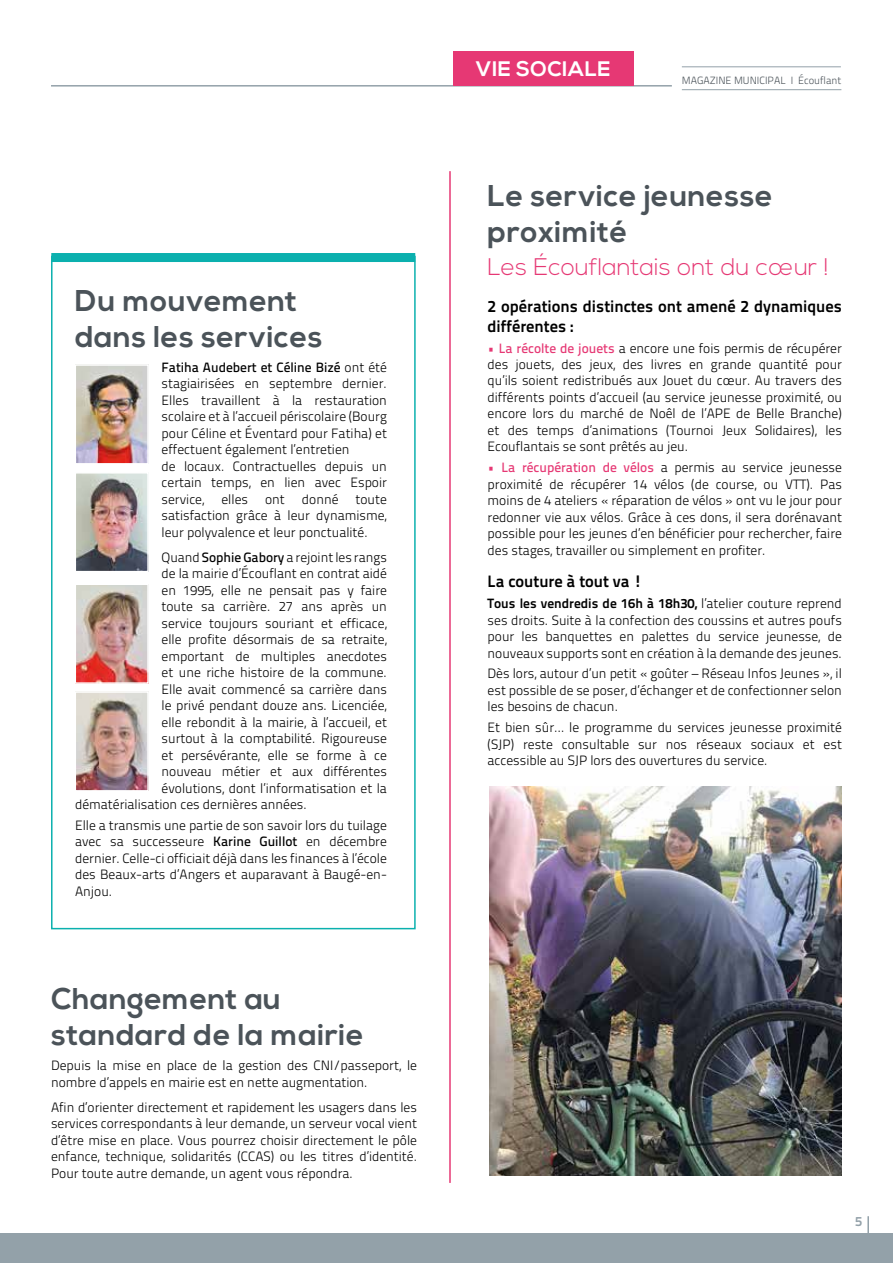
<style>
.page{position:relative;width:893px;height:1263px;background:#fff}
.page>*{position:absolute;margin:0;border:0;box-sizing:border-box;transform-origin:0 0}
.t1{font:700 30px/36px "Nexa";letter-spacing:.02em;color:#4b5359}
.t2{font:300 24px "Nexa";color:#e63874}
.t3{font:700 21px "Nexa";letter-spacing:.02em;color:#fff}
.t4{font:16.5px/19.8px "Titillium Text 22 L 800 wt";color:#000}
.t5{font:13.5px/16.5px "Titillium Text 22 L 250 wt";color:#000;text-align:justify}
.t6{font:13.5px "Titillium Text 22 L 800 wt";color:#000}
.t7{font:13.5px "Titillium Text 22 L 600 wt";color:#000}
.t8{font:13.5px "Titillium Text 22 L 800 wt";color:#93a1a9}
.t9{font:10.5px "Titillium Text 22 L 250 wt";color:#4b5359}
.s1{font-family:"Titillium Text 22 L 250 wt"}
.s2{font-family:"Titillium Text 22 L 600 wt"}
.s3{font-family:"Titillium Text 22 L 600 wt";color:#e63874}
</style>
<div class="page">
<hr style="left:51px;top:85px;width:621px;height:2px;background:#93a1a9">
<hr style="left:682px;top:89px;width:159px;height:1px;background:#93a1a9">
<hr style="left:682px;top:66px;width:159px;height:1px;background:#93a1a9">
<div style="left:0;top:1232px;width:893px;height:31px;background:#93a1a9"></div>
<hr style="left:867px;top:1216px;width:2px;height:26px;background:#93a1a9">
<div style="left:51px;top:256px;width:365px;height:673px;border:2px solid #0bb0ae"></div>
<div style="left:51px;top:253px;width:364px;height:9px;background:#0bb0ae"></div>
<img style="left:78px;top:367px;width:68px;height:95px">
<div style="left:75px;top:364px;width:74px;height:101px;border:2px solid #fff"></div>
<img style="left:78px;top:475px;width:68px;height:94px">
<div style="left:75px;top:472px;width:74px;height:100px;border:2px solid #fff"></div>
<div style="left:453px;top:51px;width:181px;height:34px;background:#e63874"></div>
<hr style="left:449px;top:171px;width:2px;height:1012px;background:#e63874">
<img style="left:490px;top:787px;width:351px;height:388px">
<img style="left:78px;top:694px;width:68px;height:95px">
<div style="left:75px;top:691px;width:74px;height:101px;border:2px solid #fff"></div>
<img style="left:78px;top:586px;width:68px;height:95px">
<div style="left:75px;top:583px;width:74px;height:101px;border:2px solid #fff"></div>
<h1 class="t1" style="left:75px;top:283px;width:249px">Du mouvement dans les services</h1>
<p class="t7" style="left:162px;top:357px;width:227px">Fatiha Audebert et Céline Bizé <span class="s1">ont été</span></p>
<p class="t5" style="left:162px;top:374px;width:227px;text-align:left">stagiairisées en septembre dernier.<br>Elles travaillent à la restauration scolaire et à l’accueil périscolaire (Bourg pour Céline et Éventard pour Fatiha) et effectuent également l’entretien<br>de locaux. Contractuelles depuis un certain temps, en lien avec Espoir service,</p>
<p class="t5" style="left:221px;top:490px;width:28px">elles</p>
<p class="t5" style="left:265px;top:490px;width:21px">ont</p>
<p class="t5" style="left:302px;top:490px;width:38px">donné</p>
<p class="t5" style="left:162px;top:490px;width:227px;text-indent:194px">toute satisfaction grâce à leur dynamisme, leur polyvalence et leur ponctualité.</p>
<p class="t5" style="left:162px;top:548px;width:227px">Quand <span class="s2">Sophie Gabory</span> a rejoint les rangs</p>
<p class="t5" style="left:162px;top:564px;width:227px">de la mairie d’Écouflant en contrat aidé</p>
<p class="t5" style="left:162px;top:581px;width:227px">en 1995, elle ne pensait pas y faire</p>
<p class="t5" style="left:162px;top:597px;width:227px">toute sa carrière. 27 ans après un</p>
<p class="t5" style="left:162px;top:614px;width:227px">service toujours souriant et efficace,</p>
<p class="t5" style="left:162px;top:630px;width:227px">elle profite désormais de sa retraite,</p>
<p class="t5" style="left:162px;top:647px;width:227px">emportant de multiples anecdotes</p>
<p class="t5" style="left:162px;top:663px;width:227px">et une riche histoire de la commune.</p>
<p class="t5" style="left:162px;top:680px;width:227px">Elle avait commencé sa carrière dans</p>
<p class="t5" style="left:162px;top:696px;width:227px">le privé pendant douze ans. Licenciée,</p>
<p class="t5" style="left:162px;top:713px;width:227px">elle rebondit à la mairie, à l’accueil, et</p>
<p class="t5" style="left:162px;top:729px;width:227px">surtout à la comptabilité. Rigoureuse</p>
<p class="t5" style="left:162px;top:746px;width:227px">et persévérante, elle se forme à ce</p>
<p class="t5" style="left:162px;top:762px;width:227px">nouveau métier et aux différentes</p>
<p class="t5" style="left:162px;top:779px;width:227px">évolutions, dont l’informatisation et la</p>
<p class="t5" style="left:75px;top:795px;width:233px">dématérialisation ces dernières années.</p>
<p class="t5" style="left:75px;top:816px;width:313px">Elle a transmis une partie de son savoir lors du tuilage avec sa successeure <span class="s2">Karine Guillot</span> en décembre dernier. Celle-ci officiait déjà dans les finances à l’école des Beaux-arts d’Angers et auparavant à Baugé-en-Anjou.</p>
<h1 class="t1" style="left:51px;top:982px;width:314px">Changement au standard de la mairie</h1>
<p class="t5" style="left:51px;top:1056px;width:367px">Depuis la mise en place de la gestion des CNI/passeport, le nombre d’appels en mairie est en nette augmentation.</p>
<p class="t5" style="left:51px;top:1098px;width:367px">Afin d’orienter directement et rapidement les usagers dans les services correspondants à leur demande, un serveur vocal vient d’être mise en place. Vous pourrez choisir directement le pôle enfance, technique, solidarités (CCAS) ou les titres d’identité.<br>Pour toute autre demande, un agent vous répondra.</p>
<h3 class="t3" style="left:476px;top:57px;width:136px">VIE SOCIALE</h3>
<p class="t9" style="left:682px;top:72px;width:161px">MAGAZINE MUNICIPAL I Écouflant</p>
<h1 class="t1" style="left:488px;top:179px;width:286px">Le service jeunesse proximité</h1>
<h2 class="t2" style="left:488px;top:253px;width:342px">Les Écouflantais ont du cœur !</h2>
<p class="t4" style="left:488px;top:295px;width:356px">2 opérations distinctes ont amené 2 dynamiques différentes :</p>
<p class="t5" style="left:488px;top:339px;width:356px"><span class="s3">• La récolte de jouets</span> a encore une fois permis de récupérer des jouets, des jeux, des livres en grande quantité pour qu’ils soient redistribués aux Jouet du cœur. Au travers des différents points d’accueil (au service jeunesse proximité, ou encore lors du marché de Noêl de l’APE de Belle Branche) et des temps d’animations (Tournoi Jeux Solidaires), les Ecouflantais se sont prêtés au jeu.</p>
<p class="t5" style="left:488px;top:459px;width:356px"><span class="s3">• La récupération de vélos</span> a permis au service jeunesse proximité de récupérer 14 vélos (de course, ou VTT). Pas moins de 4 ateliers « réparation de vélos » ont vu le jour pour redonner vie aux vélos. Grâce à ces dons, il sera dorénavant possible pour les jeunes d’en bénéficier pour rechercher, faire des stages, travailler ou simplement en profiter.</p>
<p class="t4" style="left:488px;top:571px;width:156px">La couture à tout va !</p>
<p class="t6" style="left:488px;top:593px;width:356px">Tous les vendredis de 16h à 18h30, <span class="s1">l’atelier couture reprend</span></p>
<p class="t5" style="left:488px;top:611px;width:356px">ses droits. Suite à la confection des coussins et autres poufs pour les banquettes en palettes du service jeunesse, de nouveaux supports sont en création à la demande des jeunes.</p>
<p class="t5" style="left:488px;top:665px;width:356px">Dès lors, autour d’un petit « goûter – Réseau Infos Jeunes », il est possible de se poser, d’échanger et de confectionner selon les besoins de chacun.</p>
<p class="t5" style="left:488px;top:718px;width:356px">Et bien sûr… le programme du services jeunesse proximité (SJP) reste consultable sur nos réseaux sociaux et est accessible au SJP lors des ouvertures du service.</p>
<p class="t8" style="left:855px;top:1211px;width:9px">5</p>
</div>
